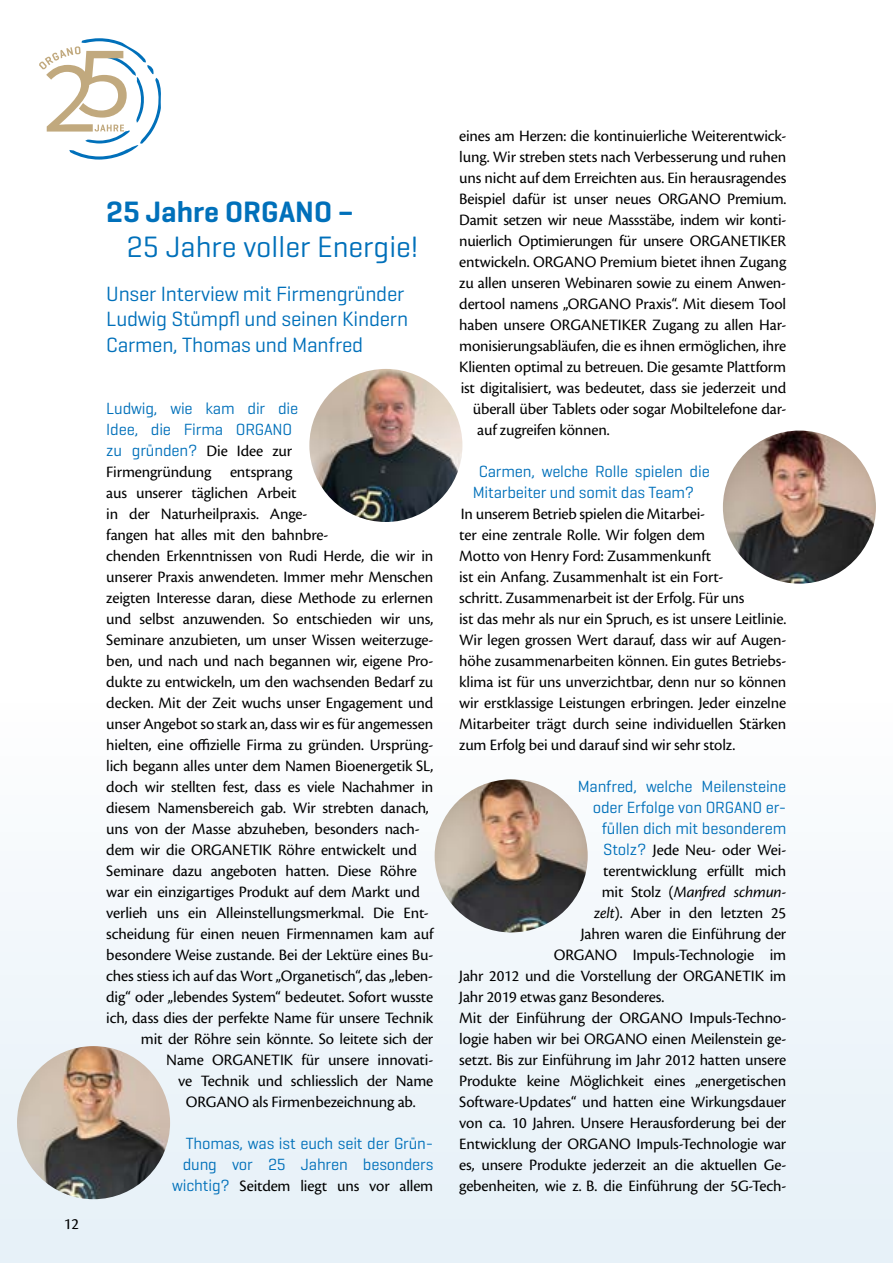
<style>
.page{position:relative;width:893px;height:1263px;background:#fff}
.page>*{position:absolute;margin:0;border:0;box-sizing:border-box;transform-origin:0 0}
.t1{font:30px "Geogrotesque";color:#0070ba}
.t2{font:600 30px "Geogrotesque";color:#0070ba}
.t3{font:21px/25.5px "Geogrotesque";letter-spacing:-.01em;color:#0070ba}
.t4{font:16.5px/21px "Cronos Pro";letter-spacing:-.01em;color:#000}
.t5{font:16.5px/21px "Geogrotesque";letter-spacing:-.01em;color:#0070ba}
.t6{font:italic 16.5px "Cronos Pro";letter-spacing:-.015em;color:#000}
.s1{font-family:"Cronos Pro";color:#000}
.s2{font-family:"Geogrotesque";color:#0070ba}
.s3{font-style:normal}
.s4{font-style:italic}
</style>
<div class="page">
<div style="left:0;top:689px;width:893px;height:574px;background:linear-gradient(to right,#f2f7fb,#f0f6fb)"></div>
<svg style="left:39px;top:38px;width:122px;height:122px"></svg>
<img style="left:309px;top:369px;width:153px;height:153px;border-radius:77px">
<img style="left:17px;top:1046px;width:153px;height:153px;border-radius:77px">
<img style="left:723px;top:431px;width:153px;height:153px;border-radius:77px">
<img style="left:435px;top:779px;width:153px;height:153px;border-radius:77px">
<p class="t4" style="left:64px;top:1213px;width:17px">12</p>
<h1 class="t2" style="left:106px;top:193px;width:249px">25 Jahre ORGANO –</h1>
<h1 class="t1" style="left:126px;top:228px;width:294px">25 Jahre voller Energie!</h1>
<p class="t3" style="left:106px;top:280px;width:303px">Unser Interview mit Firmengründer<br>Ludwig Stümpfl und seinen Kindern<br>Carmen, Thomas und Manfred</p>
<p class="t5" style="left:106px;top:398px;width:193px">Ludwig, wie kam dir die<br>Idee, die Firma ORGANO zu gründen? <span class="s1">Die Idee zur</span></p>
<p class="t4" style="left:106px;top:462px;width:188px">Firmengründung entsprang</p>
<p class="t4" style="left:106px;top:483px;width:192px">aus unserer täglichen Arbeit</p>
<p class="t4" style="left:106px;top:504px;width:203px">in der Naturheilpraxis. Ange-</p>
<p class="t4" style="left:106px;top:525px;width:223px">fangen hat alles mit den bahnbre-</p>
<p class="t4" style="left:106px;top:546px;width:329px">chenden Erkenntnissen von Rudi Herde, die wir in</p>
<p class="t4" style="left:106px;top:567px;width:328px">unserer Praxis anwendeten. Immer mehr Menschen</p>
<p class="t4" style="left:106px;top:588px;width:329px">zeigten Interesse daran, diese Methode zu erlernen</p>
<p class="t4" style="left:106px;top:609px;width:329px">und selbst anzuwenden. So entschieden wir uns,</p>
<p class="t4" style="left:106px;top:630px;width:328px">Seminare anzubieten, um unser Wissen weiterzuge-</p>
<p class="t4" style="left:106px;top:651px;width:329px">ben, und nach und nach begannen wir, eigene Pro-</p>
<p class="t4" style="left:106px;top:672px;width:328px">dukte zu entwickeln, um den wachsenden Bedarf zu</p>
<p class="t4" style="left:106px;top:693px;width:329px">decken. Mit der Zeit wuchs unser Engagement und</p>
<p class="t4" style="left:106px;top:714px;width:328px">unser Angebot so stark an, dass wir es für angemessen</p>
<p class="t4" style="left:106px;top:735px;width:329px">hielten, eine offizielle Firma zu gründen. Ursprüng-</p>
<p class="t4" style="left:106px;top:756px;width:328px">lich begann alles unter dem Namen Bioenergetik SL,</p>
<p class="t4" style="left:106px;top:777px;width:329px">doch wir stellten fest, dass es viele Nachahmer in</p>
<p class="t4" style="left:106px;top:798px;width:324px">diesem Namensbereich gab. Wir strebten danach,</p>
<p class="t4" style="left:106px;top:819px;width:315px">uns von der Masse abzuheben, besonders nach-</p>
<p class="t4" style="left:106px;top:840px;width:312px">dem wir die ORGANETIK Röhre entwickelt und</p>
<p class="t4" style="left:106px;top:861px;width:312px">Seminare dazu angeboten hatten. Diese Röhre</p>
<p class="t4" style="left:106px;top:882px;width:315px">war ein einzigartiges Produkt auf dem Markt und</p>
<p class="t4" style="left:106px;top:903px;width:324px">verlieh uns ein Alleinstellungsmerkmal. Die Ent-</p>
<p class="t4" style="left:106px;top:924px;width:329px">scheidung für einen neuen Firmennamen kam auf</p>
<p class="t4" style="left:106px;top:945px;width:328px">besondere Weise zustande. Bei der Lektüre eines Bu-</p>
<p class="t4" style="left:106px;top:966px;width:328px">ches stiess ich auf das Wort „Organetisch“, das „leben-</p>
<p class="t4" style="left:106px;top:987px;width:328px">dig“ oder „lebendes System“ bedeutet. Sofort wusste</p>
<p class="t4" style="left:106px;top:1008px;width:328px">ich, dass dies der perfekte Name für unsere Technik</p>
<p class="t4" style="left:141px;top:1029px;width:294px">mit der Röhre sein könnte. So leitete sich der</p>
<p class="t4" style="left:166px;top:1050px;width:269px">Name ORGANETIK für unsere innovati-</p>
<p class="t4" style="left:178px;top:1071px;width:257px">ve Technik und schliesslich der Name</p>
<p class="t4" style="left:186px;top:1092px;width:231px">ORGANO als Firmenbezeichnung ab.</p>
<p class="t5" style="left:183px;top:1133px;width:252px">Thomas, was ist euch seit der Grün&shy;dung vor 25 Jahren besonders</p>
<p class="t4" style="left:172px;top:1176px;width:263px"><span class="s2">wichtig?</span> Seitdem liegt uns vor allem</p>
<p class="t4" style="left:459px;top:125px;width:328px">eines am Herzen: die kontinuierliche Weiterentwick-</p>
<p class="t4" style="left:459px;top:146px;width:329px">lung. Wir streben stets nach Verbesserung und ruhen</p>
<p class="t4" style="left:459px;top:167px;width:329px">uns nicht auf dem Erreichten aus. Ein herausragendes</p>
<p class="t4" style="left:459px;top:188px;width:328px">Beispiel dafür ist unser neues ORGANO Premium.</p>
<p class="t4" style="left:459px;top:209px;width:329px">Damit setzen wir neue Massstäbe, indem wir konti-</p>
<p class="t4" style="left:459px;top:230px;width:329px">nuierlich Optimierungen für unsere ORGANETIKER</p>
<p class="t4" style="left:459px;top:251px;width:329px">entwickeln. ORGANO Premium bietet ihnen Zugang</p>
<p class="t4" style="left:459px;top:272px;width:328px">zu allen unseren Webinaren sowie zu einem Anwen-</p>
<p class="t4" style="left:459px;top:293px;width:328px">dertool namens „ORGANO Praxis“. Mit diesem Tool</p>
<p class="t4" style="left:459px;top:314px;width:328px">haben unsere ORGANETIKER Zugang zu allen Har-</p>
<p class="t4" style="left:459px;top:335px;width:329px">monisierungsabläufen, die es ihnen ermöglichen, ihre</p>
<p class="t4" style="left:459px;top:356px;width:328px">Klienten optimal zu betreuen. Die gesamte Plattform</p>
<p class="t4" style="left:461px;top:377px;width:327px">ist digitalisiert, was bedeutet, dass sie jederzeit und</p>
<p class="t4" style="left:473px;top:398px;width:315px">überall über Tablets oder sogar Mobiltelefone dar-</p>
<p class="t4" style="left:477px;top:419px;width:134px">auf zugreifen können.</p>
<p class="t5" style="left:473px;top:460px;width:239px;text-indent:6px">Carmen, welche Rolle spielen die<br>Mitarbeiter und somit das Team?</p>
<p class="t4" style="left:459px;top:503px;width:329px">In unserem Betrieb spielen die Mitarbei-<br>ter eine zentrale Rolle. Wir folgen dem<br>Motto von Henry Ford: Zusammenkunft<br>ist ein Anfang. Zusammenhalt ist ein Fort-<br>schritt. Zusammenarbeit ist der Erfolg. Für uns<br>ist das mehr als nur ein Spruch, es ist unsere Leitlinie.<br>Wir legen grossen Wert darauf, dass wir auf Augen&shy;höhe zusammenarbeiten können. Ein gutes Betriebs&shy;klima ist für uns unverzichtbar, denn nur so können wir erstklassige Leistungen erbringen. Jeder einzelne Mitarbeiter trägt durch seine individuellen Stärken zum Erfolg bei und darauf sind wir sehr stolz.</p>
<p class="t5" style="left:578px;top:775px;width:210px;text-align:right">Manfred, welche Meilensteine oder Erfolge von ORGANO er&shy;füllen dich mit besonderem</p>
<p class="t4" style="left:603px;top:839px;width:185px"><span class="s2">Stolz?</span> Jede Neu- oder Wei-</p>
<p class="t4" style="left:603px;top:860px;width:185px">terentwicklung erfüllt mich</p>
<p class="t6" style="left:602px;top:882px;width:186px"><span class="s3">mit Stolz (</span>Manfred schmun-</p>
<p class="t4" style="left:594px;top:902px;width:193px"><span class="s4">zelt</span>). Aber in den letzten 25</p>
<p class="t4" style="left:581px;top:923px;width:207px">Jahren waren die Einführung der</p>
<p class="t4" style="left:554px;top:944px;width:234px">ORGANO Impuls-Technologie im</p>
<p class="t4" style="left:459px;top:965px;width:328px">Jahr 2012 und die Vorstellung der ORGANETIK im</p>
<p class="t4" style="left:459px;top:986px;width:207px">Jahr 2019 etwas ganz Besonderes.</p>
<p class="t4" style="left:459px;top:1007px;width:329px">Mit der Einführung der ORGANO Impuls-Techno-</p>
<p class="t4" style="left:459px;top:1028px;width:328px">logie haben wir bei ORGANO einen Meilenstein ge-</p>
<p class="t4" style="left:459px;top:1049px;width:328px">setzt. Bis zur Einführung im Jahr 2012 hatten unsere</p>
<p class="t4" style="left:459px;top:1070px;width:328px">Produkte keine Möglichkeit eines „energetischen</p>
<p class="t4" style="left:459px;top:1091px;width:329px">Software-Updates“ und hatten eine Wirkungsdauer</p>
<p class="t4" style="left:459px;top:1112px;width:329px">von ca. 10 Jahren. Unsere Herausforderung bei der</p>
<p class="t4" style="left:459px;top:1133px;width:329px">Entwicklung der ORGANO Impuls-Technologie war</p>
<p class="t4" style="left:459px;top:1154px;width:329px">es, unsere Produkte jederzeit an die aktuellen Ge-</p>
<p class="t4" style="left:459px;top:1175px;width:329px">gebenheiten, wie z. B. die Einführung der 5G-Tech-</p>
</div>
